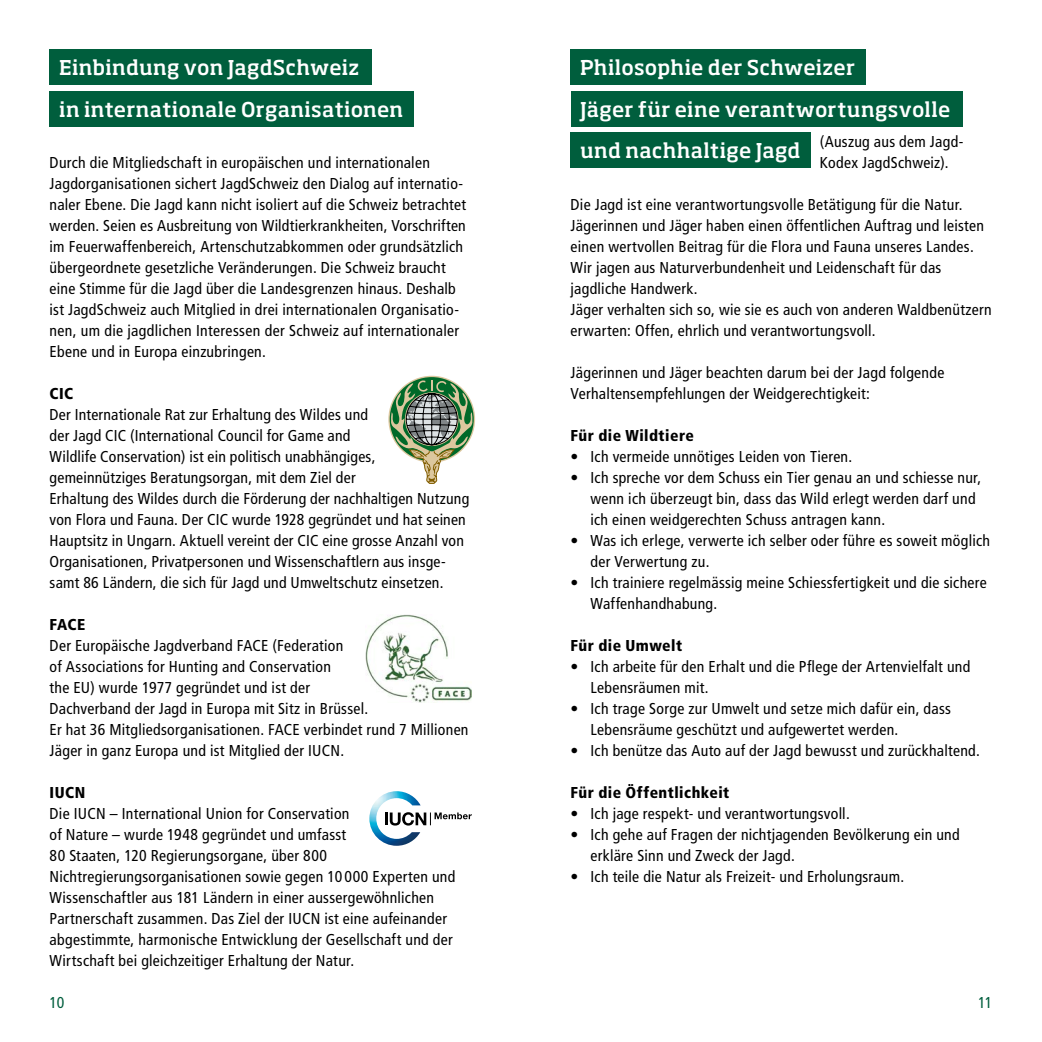
<style>
.page{position:relative;width:1042px;height:1042px;background:#fff}
.page>*{position:absolute;margin:0;border:0;box-sizing:border-box;transform-origin:0 0}
.t1{font:500 20.12px/40.9px "Soho Pro";letter-spacing:.01em;color:#fff}
.t2{font:condensed 15.75px/21px "Frutiger LT Std";letter-spacing:.015em;color:#000}
.t3{font:900 condensed 15.75px "Frutiger LT Std";letter-spacing:.03em;color:#000}
.t4{font:condensed 15.75px "Frutiger LT Std";color:#005e3d}
</style>
<div class="page">
<div style="left:50px;top:50px;width:322px;height:35px;background:#005e3d"></div>
<div style="left:570px;top:50px;width:296px;height:35px;background:#005e3d"></div>
<div style="left:50px;top:91px;width:364px;height:36px;background:#005e3d"></div>
<div style="left:570px;top:91px;width:392px;height:36px;background:#005e3d"></div>
<div style="left:570px;top:132px;width:241px;height:36px;background:#005e3d"></div>
<svg style="left:390px;top:380px;width:84px;height:104px"></svg>
<img style="left:365px;top:614px;width:107px;height:88px">
<img style="left:369px;top:791px;width:52px;height:55px">
<svg style="left:385px;top:812px;width:87px;height:13px"></svg>
<p class="t1" style="left:59px;top:46px;width:302px">Einbindung von JagdSchweiz</p>
<p class="t1" style="left:580px;top:46px;width:276px">Philosophie der Schweizer</p>
<p class="t1" style="left:59px;top:88px;width:346px">in internationale Organisationen</p>
<p class="t1" style="left:580px;top:88px;width:372px">Jäger für eine verantwortungsvolle und nachhaltige Jagd</p>
<p class="t2" style="left:820px;top:131px;width:145px">(Auszug aus dem Jagd-<br>Kodex JagdSchweiz).</p>
<p class="t2" style="left:50px;top:152px;width:418px">Durch die Mitgliedschaft in europäischen und internationalen Jagdorganisationen sichert JagdSchweiz den Dialog auf internatio&shy;naler Ebene. Die Jagd kann nicht isoliert auf die Schweiz betrachtet werden. Seien es Ausbreitung von Wildtierkrankheiten, Vorschriften im Feuerwaffenbereich, Artenschutzabkommen oder grundsätzlich übergeordnete gesetzliche Veränderungen. Die Schweiz braucht eine Stimme für die Jagd über die Landesgrenzen hinaus. Deshalb ist JagdSchweiz auch Mitglied in drei internationalen Organisatio&shy;nen, um die jagdlichen Interessen der Schweiz auf internationaler Ebene und in Europa einzubringen.</p>
<p class="t3" style="left:50px;top:384px;width:25px">CIC</p>
<p class="t2" style="left:50px;top:404px;width:421px">Der Internationale Rat zur Erhaltung des Wildes und<br>der Jagd CIC (International Council for Game and<br>Wildlife Conservation) ist ein politisch unabhängiges, gemeinnütziges Beratungsorgan, mit dem Ziel der<br>Erhaltung des Wildes durch die Förderung der nachhaltigen Nutzung von Flora und Fauna. Der CIC wurde 1928 gegründet und hat seinen Hauptsitz in Ungarn. Aktuell vereint der CIC eine grosse Anzahl von Organisationen, Privatpersonen und Wissenschaftlern aus insge&shy;samt 86 Ländern, die sich für Jagd und Umweltschutz einsetzen.</p>
<p class="t3" style="left:50px;top:615px;width:37px">FACE</p>
<p class="t2" style="left:50px;top:635px;width:420px">Der Europäische Jagdverband FACE (Federation<br>of Associations for Hunting and Conservation<br>the EU) wurde 1977 gegründet und ist der<br>Dachverband der Jagd in Europa mit Sitz in Brüssel.<br>Er hat 36 Mitgliedsorganisationen. FACE verbindet rund 7 Millionen Jäger in ganz Europa und ist Mitglied der IUCN.</p>
<p class="t3" style="left:50px;top:783px;width:37px">IUCN</p>
<p class="t2" style="left:50px;top:803px;width:407px">Die IUCN – International Union for Conservation<br>of Nature – wurde 1948 gegründet und umfasst<br>80 Staaten, 120 Regierungsorgane, über 800<br>Nichtregierungsorganisationen sowie gegen 10 000 Experten und Wissenschaftler aus 181 Ländern in einer aussergewöhnlichen Partnerschaft zusammen. Das Ziel der IUCN ist eine aufeinander abgestimmte, harmonische Entwicklung der Gesellschaft und der Wirtschaft bei gleichzeitiger Erhaltung der Natur.</p>
<p class="t2" style="left:570px;top:194px;width:423px">Die Jagd ist eine verantwortungsvolle Betätigung für die Natur.<br>Jägerinnen und Jäger haben einen öffentlichen Auftrag und leisten einen wertvollen Beitrag für die Flora und Fauna unseres Landes.<br>Wir jagen aus Naturverbundenheit und Leidenschaft für das jagdliche Handwerk.<br>Jäger verhalten sich so, wie sie es auch von anderen Waldbenützern erwarten: Offen, ehrlich und verantwortungsvoll.</p>
<p class="t2" style="left:570px;top:362px;width:375px">Jägerinnen und Jäger beachten darum bei der Jagd folgende<br>Verhaltensempfehlungen der Weidgerechtigkeit:</p>
<p class="t3" style="left:570px;top:426px;width:125px">Für die Wildtiere</p>
<p class="t2" style="left:570px;top:446px;width:283px">• Ich vermeide unnötiges Leiden von Tieren.</p>
<p class="t2" style="left:590px;top:467px;width:392px;text-indent:-20px">• Ich spreche vor dem Schuss ein Tier genau an und schiesse nur, wenn ich überzeugt bin, dass das Wild erlegt werden darf und ich einen weidgerechten Schuss antragen kann.</p>
<p class="t2" style="left:590px;top:530px;width:401px;text-indent:-20px">• Was ich erlege, verwerte ich selber oder führe es soweit möglich der Verwertung zu.</p>
<p class="t2" style="left:590px;top:572px;width:398px;text-indent:-20px">• Ich trainiere regelmässig meine Schiessfertigkeit und die sichere<br>Waffenhandhabung.</p>
<p class="t3" style="left:570px;top:636px;width:113px">Für die Umwelt</p>
<p class="t2" style="left:590px;top:656px;width:381px;text-indent:-20px">• Ich arbeite für den Erhalt und die Pflege der Artenvielfalt und<br>Lebensräumen mit.</p>
<p class="t2" style="left:590px;top:698px;width:362px;text-indent:-20px">• Ich trage Sorge zur Umwelt und setze mich dafür ein, dass<br>Lebensräume geschützt und aufgewertet werden.</p>
<p class="t2" style="left:570px;top:740px;width:411px">• Ich benütze das Auto auf der Jagd bewusst und zurückhaltend.</p>
<p class="t3" style="left:570px;top:783px;width:160px">Für die Öffentlichkeit</p>
<p class="t2" style="left:570px;top:803px;width:281px">• Ich jage respekt- und verantwortungsvoll.</p>
<p class="t2" style="left:590px;top:824px;width:371px;text-indent:-20px">• Ich gehe auf Fragen der nichtjagenden Bevölkerung ein und erkläre Sinn und Zweck der Jagd.</p>
<p class="t2" style="left:570px;top:866px;width:335px">• Ich teile die Natur als Freizeit- und Erholungsraum.</p>
<p class="t4" style="left:50px;top:993px;width:16px">10</p>
<p class="t4" style="left:978px;top:993px;width:16px">11</p>
</div>
